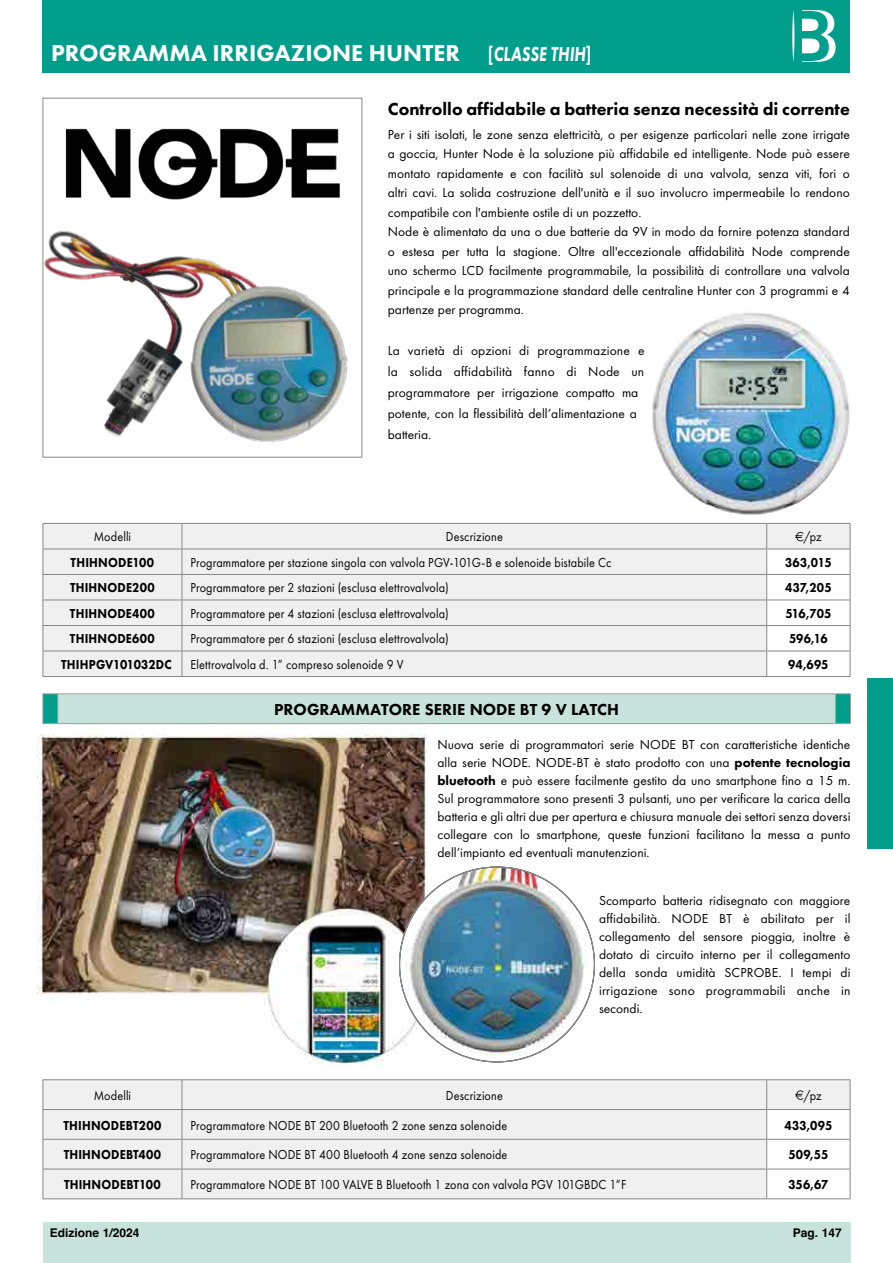
<style>
.page{position:relative;width:893px;height:1263px;background:#fff}
.page>*{position:absolute;margin:0;border:0;box-sizing:border-box;transform-origin:0 0}
.t1{font:800 24px "Futura PT";color:#fff}
.t2{font:800 18px "Futura PT";color:#000}
.t3{font:800 16.5px "Futura PT";color:#000}
.t4{font:13.5px/18px "Futura PT";color:#000;text-align:justify}
.t5{font:13.5px "Futura PT";color:#000;scale:.9 1}
.t6{font:800 13.5px "Futura PT";letter-spacing:.015em;color:#000;scale:.9 1}
.t7{font:700 12px "Helvetica";color:#000}
.s1{font-size:21px}
.s2{font-style:italic;font-size:21px}
.s3{font-weight:800}
</style>
<div class="page">
<div style="left:43px;top:1222px;width:807px;height:41px;background:#c8e3dc"></div>
<div style="left:43px;top:0;width:807px;height:72px;background:#009e8b"></div>
<div style="left:867px;top:678px;width:26px;height:170px;background:#009e8b"></div>
<svg style="left:802px;top:10px;width:34px;height:52px"></svg>
<svg style="left:792px;top:10px;width:2px;height:52px"></svg>
<img style="left:652px;top:312px;width:198px;height:203px">
<div style="left:44px;top:524px;width:722px;height:152px;background:#f0f0f1"></div>
<hr style="left:43px;top:523px;width:139px;height:1px;background:#87888a">
<hr style="left:182px;top:523px;width:585px;height:1px;background:#87888a">
<hr style="left:767px;top:523px;width:83px;height:1px;background:#87888a">
<hr style="left:43px;top:549px;width:139px;height:1px;background:#87888a">
<hr style="left:182px;top:549px;width:585px;height:1px;background:#87888a">
<hr style="left:43px;top:574px;width:139px;height:1px;background:#87888a">
<hr style="left:182px;top:574px;width:585px;height:1px;background:#87888a">
<hr style="left:43px;top:600px;width:139px;height:1px;background:#87888a">
<hr style="left:182px;top:600px;width:585px;height:1px;background:#87888a">
<hr style="left:43px;top:625px;width:139px;height:1px;background:#87888a">
<hr style="left:182px;top:625px;width:585px;height:1px;background:#87888a">
<hr style="left:767px;top:676px;width:83px;height:1px;background:#87888a">
<hr style="left:43px;top:651px;width:139px;height:1px;background:#87888a">
<svg style="left:43px;top:524px;width:1px;height:152px"></svg>
<hr style="left:43px;top:676px;width:139px;height:1px;background:#87888a">
<hr style="left:182px;top:651px;width:585px;height:1px;background:#87888a">
<svg style="left:182px;top:524px;width:1px;height:152px"></svg>
<hr style="left:182px;top:676px;width:585px;height:1px;background:#87888a">
<svg style="left:766px;top:524px;width:85px;height:152px"></svg>
<img style="left:65px;top:128px;width:275px;height:72px">
<img style="left:42px;top:222px;width:306px;height:223px">
<svg style="left:43px;top:693px;width:808px;height:31px;background:#c0ded7"></svg>
<hr style="left:58px;top:723px;width:778px;height:1px;background:#9c9e9f">
<div style="left:44px;top:1080px;width:722px;height:118px;background:#f0f0f1"></div>
<hr style="left:43px;top:1079px;width:139px;height:1px;background:#87888a">
<hr style="left:182px;top:1079px;width:585px;height:1px;background:#87888a">
<hr style="left:767px;top:1079px;width:83px;height:1px;background:#87888a">
<hr style="left:43px;top:1109px;width:139px;height:1px;background:#87888a">
<hr style="left:182px;top:1109px;width:585px;height:1px;background:#87888a">
<hr style="left:43px;top:1139px;width:139px;height:1px;background:#87888a">
<hr style="left:182px;top:1139px;width:585px;height:1px;background:#87888a">
<hr style="left:43px;top:1169px;width:139px;height:1px;background:#87888a">
<svg style="left:43px;top:1080px;width:1px;height:118px"></svg>
<hr style="left:182px;top:1169px;width:585px;height:1px;background:#87888a">
<svg style="left:182px;top:1080px;width:1px;height:118px"></svg>
<hr style="left:43px;top:1198px;width:139px;height:1px;background:#87888a">
<hr style="left:182px;top:1198px;width:585px;height:1px;background:#87888a">
<svg style="left:766px;top:1080px;width:85px;height:119px"></svg>
<img style="left:38px;top:734px;width:388px;height:332px">
<img style="left:399px;top:866px;width:196px;height:196px">
<h1 class="t1" style="left:51px;top:38px;width:542px">PROGRAMMA IRRIGAZIONE HUNTER <span class="s1">[</span><span class="s2">CLASSE THIH</span><span class="s1">]</span></h1>
<h2 class="t2" style="left:388px;top:98px;width:463px">Controllo affidabile a batteria senza necessità di corrente</h2>
<p class="t4" style="left:388px;top:124px;width:464px;line-height:19.5px;text-align:left">Per i siti isolati, le zone senza elettricità, o per esigenze particolari nelle zone irrigate a goccia, Hunter Node è la soluzione più affidabile ed intelligente. Node può essere montato rapidamente e con facilità sul solenoide di una valvola, senza viti, fori o altri cavi. La solida costruzione dell'unità e il suo involucro impermeabile lo rendono compatibile con l'ambiente ostile di un pozzetto.<br>Node è alimentato da una o due batterie da 9V in modo da fornire potenza standard o estesa per tutta la stagione. Oltre all'eccezionale affidabilità Node comprende uno schermo LCD facilmente programmabile, la possibilità di controllare una valvola principale e la programmazione standard delle centraline Hunter con 3 programmi e 4 partenze per programma.</p>
<p class="t4" style="left:388px;top:340px;width:258px;line-height:21px;text-align:left">La varietà di opzioni di programmazione e la solida affidabilità fanno di Node un programmatore per irrigazione compatto ma potente, con la flessibilità dell’alimentazione a batteria.</p>
<p class="t5" style="left:94px;top:529px;width:43px">Modelli</p>
<p class="t5" style="left:446px;top:529px;width:65px">Descrizione</p>
<p class="t5" style="left:803px;top:529px;width:22px">/pz</p>
<p class="t6" style="left:71px;top:554px;width:94px">THIHNODE100</p>
<p class="t5" style="left:190px;top:554px;width:469px">Programmatore per stazione singola con valvola PGV-101G-B e solenoide bistabile Cc</p>
<p class="t6" style="left:785px;top:554px;width:53px">363,015</p>
<p class="t6" style="left:70px;top:579px;width:96px">THIHNODE200</p>
<p class="t5" style="left:190px;top:580px;width:288px">Programmatore per 2 stazioni (esclusa elettrovalvola)</p>
<p class="t6" style="left:785px;top:579px;width:53px">437,205</p>
<p class="t6" style="left:70px;top:605px;width:96px">THIHNODE400</p>
<p class="t5" style="left:190px;top:605px;width:288px">Programmatore per 4 stazioni (esclusa elettrovalvola)</p>
<p class="t6" style="left:785px;top:605px;width:53px">516,705</p>
<p class="t6" style="left:70px;top:630px;width:96px">THIHNODE600</p>
<p class="t5" style="left:190px;top:631px;width:288px">Programmatore per 6 stazioni (esclusa elettrovalvola)</p>
<p class="t6" style="left:789px;top:630px;width:45px">596,16</p>
<p class="t6" style="left:61px;top:656px;width:124px">THIHPGV101032DC</p>
<p class="t5" style="left:190px;top:656px;width:238px">Elettrovalvola d. 1” compreso solenoide 9 V</p>
<p class="t6" style="left:788px;top:656px;width:46px">94,695</p>
<p class="t3" style="left:274px;top:699px;width:346px">PROGRAMMATORE SERIE NODE BT 9 V LATCH</p>
<p class="t4" style="left:437px;top:735px;width:415px">Nuova serie di programmatori serie NODE BT con caratteristiche identiche alla serie NODE. NODE-BT è stato prodotto con una <span class="s3">potente tecnologia bluetooth</span> e può essere facilmente gestito da uno smartphone fino a 15 m.<br>Sul programmatore sono presenti 3 pulsanti, uno per verificare la carica della batteria e gli altri due per apertura e chiusura manuale dei settori senza doversi collegare con lo smartphone, queste funzioni facilitano la messa a punto dell’impianto ed eventuali manutenzioni.</p>
<p class="t4" style="left:599px;top:892px;width:253px">Scomparto batteria ridisegnato con maggiore affidabilità. NODE BT è abilitato per il collegamento del sensore pioggia, inoltre è dotato di circuito interno per il collegamento della sonda umidità SCPROBE. I tempi di irrigazione sono programmabili anche in secondi.</p>
<p class="t5" style="left:94px;top:1087px;width:43px">Modelli</p>
<p class="t5" style="left:446px;top:1087px;width:65px">Descrizione</p>
<p class="t5" style="left:803px;top:1087px;width:22px">/pz</p>
<p class="t6" style="left:63px;top:1116px;width:110px">THIHNODEBT200</p>
<p class="t5" style="left:190px;top:1117px;width:354px">Programmatore NODE BT 200 Bluetooth 2 zone senza solenoide</p>
<p class="t6" style="left:784px;top:1116px;width:55px">433,095</p>
<p class="t6" style="left:64px;top:1146px;width:110px">THIHNODEBT400</p>
<p class="t5" style="left:190px;top:1147px;width:354px">Programmatore NODE BT 400 Bluetooth 4 zone senza solenoide</p>
<p class="t6" style="left:788px;top:1146px;width:46px">509,55</p>
<p class="t6" style="left:64px;top:1176px;width:109px">THIHNODEBT100</p>
<p class="t5" style="left:190px;top:1176px;width:486px">Programmatore NODE BT 100 VALVE B Bluetooth 1 zona con valvola PGV 101GBDC 1”F</p>
<p class="t6" style="left:788px;top:1176px;width:46px">356,67</p>
<p class="t7" style="left:50px;top:1226px;width:91px">Edizione 1/2024</p>
<p class="t7" style="left:793px;top:1226px;width:51px">Pag. 147</p>
</div>
